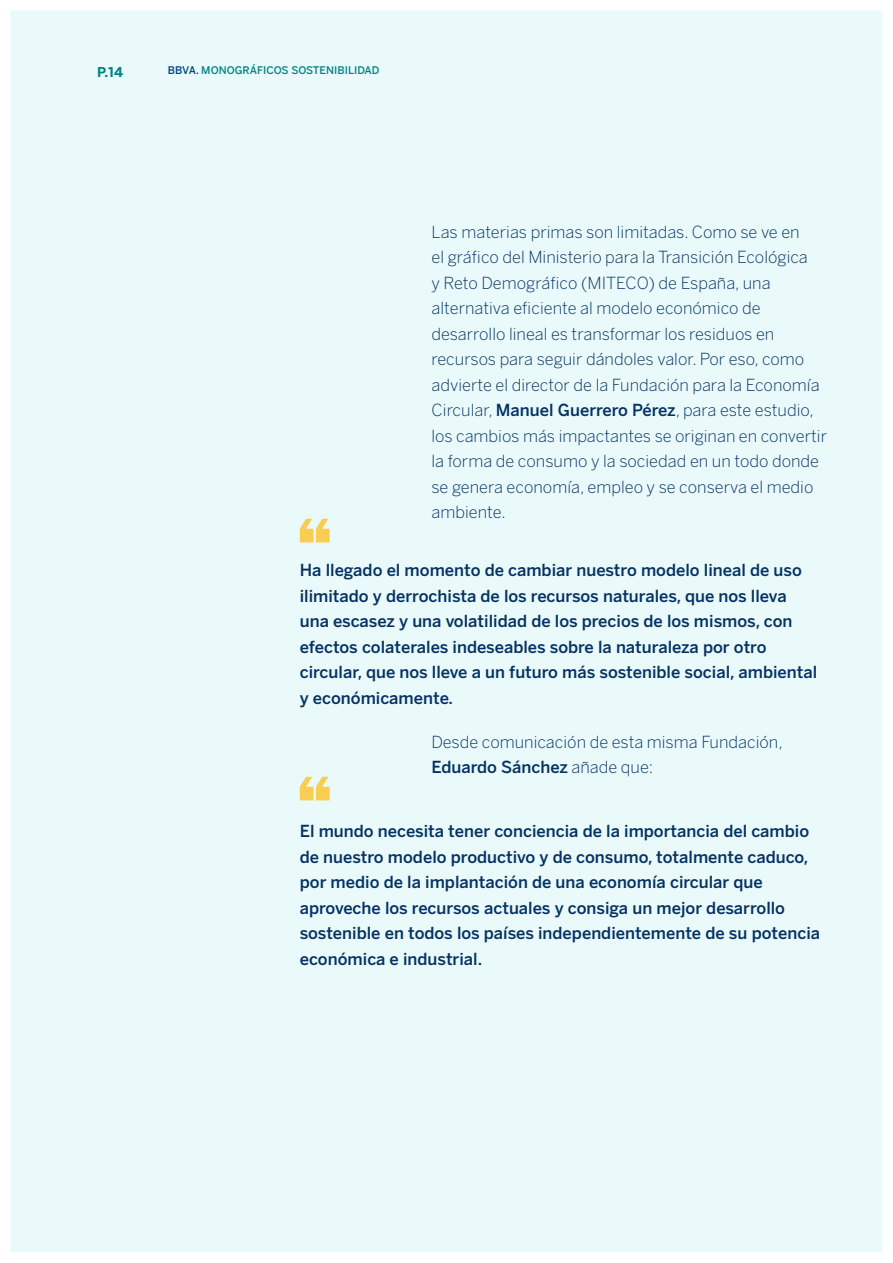
<style>
.page{position:relative;width:893px;height:1263px;background:#fff}
.page>*{position:absolute;margin:0;border:0;box-sizing:border-box;transform-origin:0 0}
.t1{font:500 16.5px/25.5px "Benton Sans BBVA";color:#043263}
.t2{font:300 16.5px/25.5px "Benton Sans BBVA";color:#043263}
.t3{font:700 13.5px "Benton Sans BBVA";color:#028484}
.t4{font:500 10.5px "Benton Sans BBVA";color:#028484}
.s1{color:#004481}
.s2{font-weight:500}
</style>
<div class="page">
<div style="left:5px;top:5px;width:883px;height:1253px;background:#eaf9fa"></div>
<div style="left:0;top:0;width:893px;height:1263px;border:10px solid #fff"></div>
<svg style="left:300px;top:519px;width:30px;height:23px"></svg>
<svg style="left:300px;top:777px;width:30px;height:23px"></svg>
<p class="t3" style="left:97px;top:63px;width:28px">P.14</p>
<p class="t4" style="left:168px;top:64px;width:213px"><span class="s1">BBVA.</span> MONOGRÁFICOS SOSTENIBILIDAD</p>
<p class="t2" style="left:431px;top:219px;width:397px">Las materias primas son limitadas. Como se ve en<br>el gráfico del Ministerio para la Transición Ecológica<br>y Reto Demográfico (MITECO) de España, una alternativa eficiente al modelo económico de desarrollo lineal es transformar los residuos en recursos para seguir dándoles valor. Por eso, como advierte el director de la Fundación para la Economía Circular, <span class="s2">Manuel Guerrero Pérez</span>, para este estudio, los cambios más impactantes se originan en convertir la forma de consumo y la sociedad en un todo donde se genera economía, empleo y se conserva el medio ambiente.</p>
<p class="t1" style="left:300px;top:558px;width:519px">Ha llegado el momento de cambiar nuestro modelo lineal de uso ilimitado y derrochista de los recursos naturales, que nos lleva una escasez y una volatilidad de los precios de los mismos, con efectos colaterales indeseables sobre la naturaleza por otro circular, que nos lleve a un futuro más sostenible social, ambiental y económicamente.</p>
<p class="t2" style="left:431px;top:729px;width:353px">Desde comunicación de esta misma Fundación,<br><span class="s2">Eduardo Sánchez</span> añade que:</p>
<p class="t1" style="left:300px;top:819px;width:522px">El mundo necesita tener conciencia de la importancia del cambio de nuestro modelo productivo y de consumo, totalmente caduco, por medio de la implantación de una economía circular que aproveche los recursos actuales y consiga un mejor desarrollo sostenible en todos los países independientemente de su potencia económica e industrial.</p>
</div>
